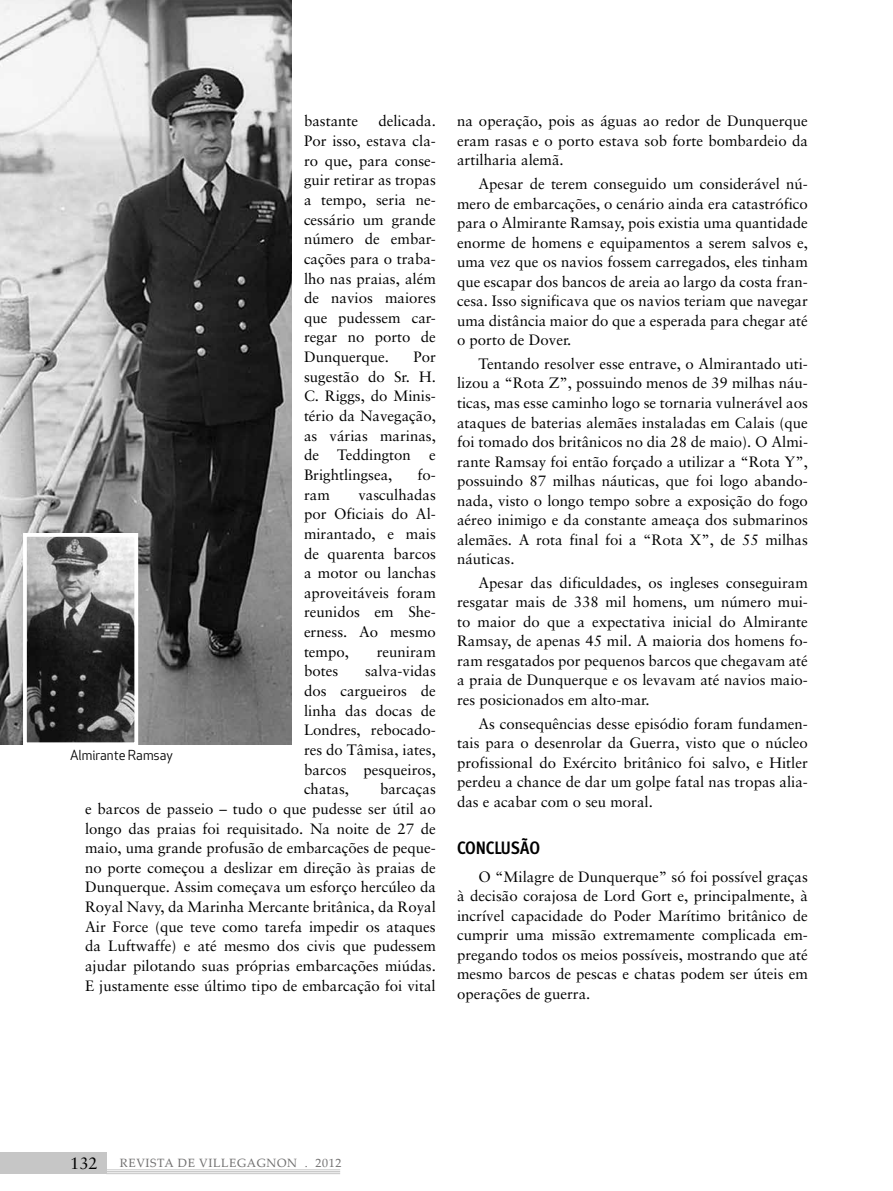
<style>
.page{position:relative;width:893px;height:1191px;background:#fff}
.page>*{position:absolute;margin:0;border:0;box-sizing:border-box;transform-origin:0 0}
.t1{font:700 18px "Meta Cond";letter-spacing:-.005em;color:#000}
.t2{font:16.5px "Sabon";color:#000}
.t3{font:15px/19.6px "Sabon";color:#000;text-align:justify}
.t4{font:13.5px "Apex New";color:#000}
.t5{font:12px "Palatino Linotype";letter-spacing:.05em;color:#706f6f}
</style>
<div class="page">
<div style="left:0;top:1152px;width:106px;height:22px;background:#c6c6c6"></div>
<hr style="left:106px;top:1169px;width:234px;height:1px;background:#c6c6c6">
<hr style="left:106px;top:1171px;width:234px;height:1px;background:#c6c6c6">
<hr style="left:106px;top:1173px;width:234px;height:1px;background:#c6c6c6">
<img style="left:0;top:0;width:291px;height:744px">
<img style="left:28px;top:538px;width:105px;height:203px">
<div style="left:23px;top:533px;width:115px;height:213px;border:4px solid #fff"></div>
<p class="t3" style="left:304px;top:111px;width:133px;text-indent:74px">delicada.<br>Por isso, estava cla&shy;ro que, para conse&shy;guir retirar as tropas a tempo, seria ne&shy;cessário um grande número de embar&shy;cações para o traba&shy;lho nas praias, além de navios maiores que pudessem car&shy;regar no porto de Dunquerque.</p>
<p class="t3" style="left:304px;top:111px;width:56px">bastante</p>
<p class="t3" style="left:304px;top:347px;width:133px;text-indent:109px">Por sugestão do Sr. H.<br>C. Riggs, do Minis&shy;tério da Navegação, as várias marinas, de Teddington e Brightlingsea,</p>
<p class="t3" style="left:417px;top:465px;width:20px">fo-</p>
<p class="t3" style="left:304px;top:484px;width:133px;text-indent:54px">vasculhadas por Oficiais do Al&shy;mirantado, e mais de quarenta barcos a motor ou lanchas aproveitáveis foram reunidos em She&shy;erness. Ao mesmo tempo,</p>
<p class="t3" style="left:304px;top:484px;width:27px">ram</p>
<p class="t3" style="left:377px;top:641px;width:61px">reuniram</p>
<p class="t3" style="left:304px;top:661px;width:133px;text-indent:61px">salva-vidas dos cargueiros de linha das docas de Londres, rebocado&shy;res do Tâmisa, iates, barcos pesqueiros, chatas,</p>
<p class="t3" style="left:304px;top:661px;width:36px">botes</p>
<p class="t4" style="left:70px;top:746px;width:104px">Almirante Ramsay</p>
<p class="t3" style="left:85px;top:779px;width:352px;text-indent:295px">barcaças e barcos de passeio – tudo o que pudesse ser útil ao longo das praias foi requisitado. Na noite de 27 de maio, uma grande profusão de embarcações de peque&shy;no porte começou a deslizar em direção às praias de Dunquerque. Assim começava um esforço hercúleo da Royal Navy, da Marinha Mercante britânica, da Royal Air Force (que teve como tarefa impedir os ataques da Luftwaffe) e até mesmo dos civis que pudessem ajudar pilotando suas próprias embarcações miúdas.<br>E justamente esse último tipo de embarcação foi vital</p>
<p class="t3" style="left:457px;top:111px;width:352px">na operação, pois as águas ao redor de Dunquerque eram rasas e o porto estava sob forte bombardeio da artilharia alemã.</p>
<p class="t3" style="left:457px;top:174px;width:352px;text-indent:21px">Apesar de terem conseguido um considerável nú&shy;mero de embarcações, o cenário ainda era catastrófico para o Almirante Ramsay, pois existia uma quantidade enorme de homens e equipamentos a serem salvos e, uma vez que os navios fossem carregados, eles tinham que escapar dos bancos de areia ao largo da costa fran&shy;cesa. Isso significava que os navios teriam que navegar uma distância maior do que a esperada para chegar até o porto de Dover.</p>
<p class="t3" style="left:457px;top:354px;width:352px;text-indent:21px">Tentando resolver esse entrave, o Almirantado uti&shy;lizou a “Rota Z”, possuindo menos de 39 milhas náu&shy;ticas, mas esse caminho logo se tornaria vulnerável aos ataques de baterias alemães instaladas em Calais (que foi tomado dos britânicos no dia 28 de maio). O Almi&shy;rante Ramsay foi então forçado a utilizar a “Rota Y”, possuindo 87 milhas náuticas, que foi logo abando&shy;nada, visto o longo tempo sobre a exposição do fogo aéreo inimigo e da constante ameaça dos submarinos alemães. A rota final foi a “Rota X”, de 55 milhas náuticas.</p>
<p class="t3" style="left:457px;top:572px;width:352px;text-indent:21px">Apesar das dificuldades, os ingleses conseguiram resgatar mais de 338 mil homens, um número mui&shy;to maior do que a expectativa inicial do Almirante Ramsay, de apenas 45 mil. A maioria dos homens fo&shy;ram resgatados por pequenos barcos que chegavam até a praia de Dunquerque e os levavam até navios maio&shy;res posicionados em alto-mar.</p>
<p class="t3" style="left:457px;top:713px;width:352px;text-indent:21px">As consequências desse episódio foram fundamen&shy;tais para o desenrolar da Guerra, visto que o núcleo profissional do Exército britânico foi salvo, e Hitler perdeu a chance de dar um golpe fatal nas tropas alia&shy;das e acabar com o seu moral.</p>
<p class="t1" style="left:457px;top:837px;width:84px">CONCLUSÃO</p>
<p class="t3" style="left:457px;top:866px;width:352px;text-indent:21px">O “Milagre de Dunquerque” só foi possível graças à decisão corajosa de Lord Gort e, principalmente, à incrível capacidade do Poder Marítimo britânico de cumprir uma missão extremamente complicada em&shy;pregando todos os meios possíveis, mostrando que até mesmo barcos de pescas e chatas podem ser úteis em operações de guerra.</p>
<p class="t2" style="left:70px;top:1153px;width:29px">132</p>
<p class="t5" style="left:120px;top:1154px;width:223px">REVISTA DE VILLEGAGNON . 2012</p>
</div>
